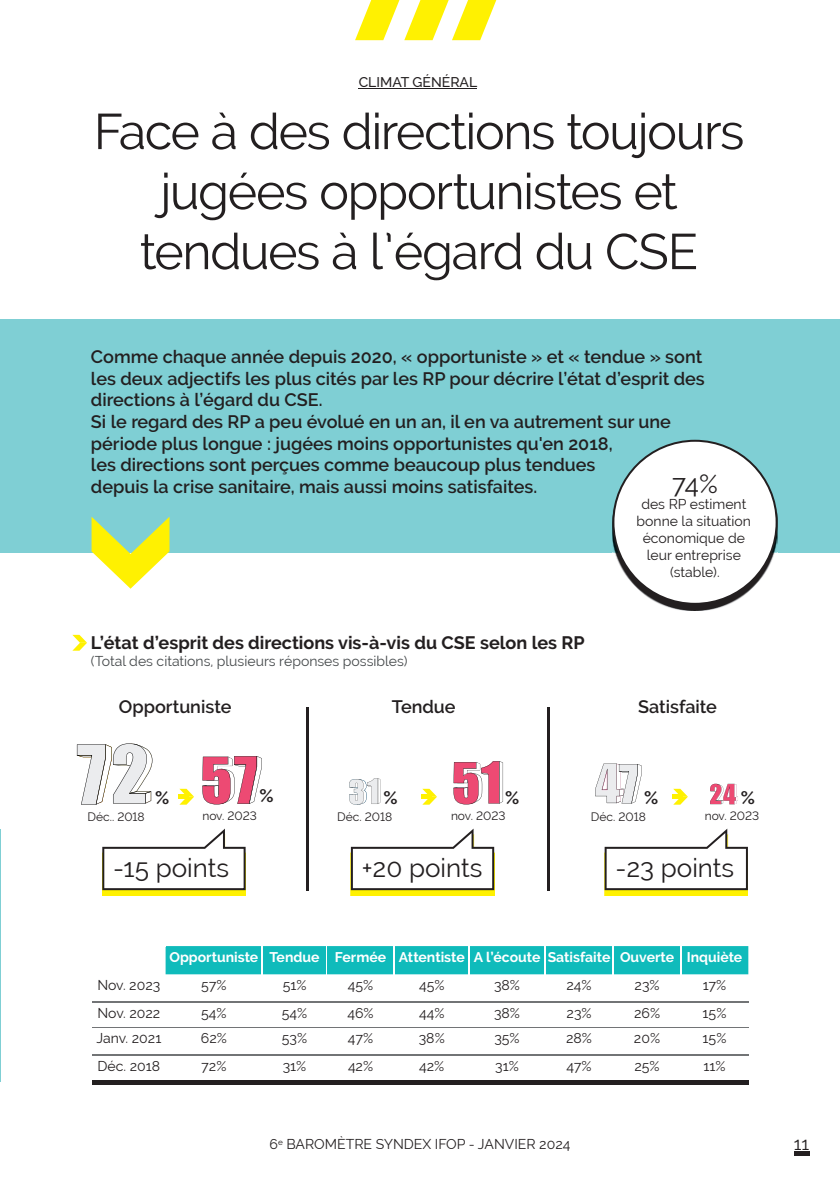
<style>
.page{position:relative;width:840px;height:1191px;background:#fff}
.page>*{position:absolute;margin:0;border:0;box-sizing:border-box;transform-origin:0 0}
.t1{font:50px/60px "Raleway";letter-spacing:-.025em;color:#231f20;text-align:center}
.t2{font:26px "Raleway";color:#231f20}
.t3{font:600 18px/21.6px "Raleway";color:#231f20}
.t4{font:700 18px "Raleway";color:#231f20}
.t5{font:18px "Raleway";color:#231f20}
.t6{font:14px/16.8px "Raleway";color:#231f20;text-align:center}
.t7{font:700 14px "Raleway";color:#fff}
.t8{font:14px "Raleway";color:#464a4c}
.t9{font:500 14px "Raleway";color:#231f20}
.t10{font:12px "Raleway";color:#231f20}
</style>
<div class="page">
<svg style="left:355px;top:0;width:141px;height:40px"></svg>
<hr style="left:0;top:829px;width:1px;height:252px;background:#7fcfd4">
<div style="left:0;top:319px;width:839px;height:233px;background:#7fcfd4"></div>
<hr style="left:358px;top:88px;width:118px;height:1px;background:#231f20">
<svg style="left:91px;top:516px;width:78px;height:72px"></svg>
<svg style="left:72px;top:635px;width:15px;height:15px"></svg>
<div style="left:165px;top:946px;width:583px;height:28px;background:#0fbbbb"></div>
<hr style="left:92px;top:1001px;width:73px;height:1px;background:#727476">
<hr style="left:165px;top:1001px;width:97px;height:1px;background:#727476">
<hr style="left:262px;top:1001px;width:65px;height:1px;background:#727476">
<hr style="left:327px;top:1001px;width:67px;height:1px;background:#727476">
<hr style="left:394px;top:1001px;width:75px;height:1px;background:#727476">
<hr style="left:469px;top:1001px;width:75px;height:1px;background:#727476">
<hr style="left:544px;top:1001px;width:69px;height:1px;background:#727476">
<hr style="left:613px;top:1001px;width:67px;height:1px;background:#727476">
<hr style="left:680px;top:1001px;width:68px;height:1px;background:#727476">
<hr style="left:92px;top:1027px;width:73px;height:1px;background:#727476">
<hr style="left:165px;top:1027px;width:97px;height:1px;background:#727476">
<hr style="left:262px;top:1027px;width:65px;height:1px;background:#727476">
<hr style="left:327px;top:1027px;width:67px;height:1px;background:#727476">
<hr style="left:394px;top:1027px;width:75px;height:1px;background:#727476">
<hr style="left:469px;top:1027px;width:75px;height:1px;background:#727476">
<hr style="left:544px;top:1027px;width:69px;height:1px;background:#727476">
<hr style="left:613px;top:1027px;width:67px;height:1px;background:#727476">
<hr style="left:680px;top:1027px;width:68px;height:1px;background:#727476">
<hr style="left:92px;top:1054px;width:73px;height:1px;background:#727476">
<hr style="left:165px;top:1054px;width:97px;height:1px;background:#727476">
<hr style="left:262px;top:1054px;width:65px;height:1px;background:#727476">
<hr style="left:327px;top:1054px;width:67px;height:1px;background:#727476">
<hr style="left:394px;top:1054px;width:75px;height:1px;background:#727476">
<hr style="left:469px;top:1054px;width:75px;height:1px;background:#727476">
<hr style="left:544px;top:1054px;width:69px;height:1px;background:#727476">
<hr style="left:613px;top:1054px;width:67px;height:1px;background:#727476">
<hr style="left:680px;top:1054px;width:68px;height:1px;background:#727476">
<hr style="left:92px;top:1080px;width:73px;height:4px;background:#231f20">
<hr style="left:165px;top:1080px;width:97px;height:4px;background:#231f20">
<hr style="left:262px;top:1080px;width:65px;height:4px;background:#231f20">
<hr style="left:327px;top:1080px;width:67px;height:4px;background:#231f20">
<hr style="left:394px;top:1080px;width:75px;height:4px;background:#231f20">
<hr style="left:469px;top:1080px;width:75px;height:4px;background:#231f20">
<hr style="left:544px;top:1080px;width:69px;height:4px;background:#231f20">
<hr style="left:613px;top:1080px;width:67px;height:4px;background:#231f20">
<hr style="left:680px;top:1080px;width:68px;height:4px;background:#231f20">
<svg style="left:202px;top:756px;width:59px;height:48px"></svg>
<img style="left:102px;top:890px;width:143px;height:6px">
<svg style="left:102px;top:828px;width:143px;height:62px"></svg>
<img style="left:350px;top:847px;width:144px;height:49px">
<svg style="left:351px;top:828px;width:143px;height:62px"></svg>
<img style="left:604px;top:890px;width:143px;height:6px">
<svg style="left:604px;top:828px;width:143px;height:62px"></svg>
<svg style="left:77px;top:743px;width:75px;height:61px"></svg>
<svg style="left:179px;top:789px;width:15px;height:15px"></svg>
<div style="left:179px;top:794px;width:10px;height:5px;background:#fff101"></div>
<svg style="left:422px;top:789px;width:15px;height:15px"></svg>
<div style="left:421px;top:794px;width:10px;height:5px;background:#fff101"></div>
<svg style="left:673px;top:789px;width:14px;height:15px"></svg>
<div style="left:672px;top:794px;width:10px;height:5px;background:#fff101"></div>
<svg style="left:349px;top:778px;width:31px;height:26px"></svg>
<hr style="left:306px;top:707px;width:2px;height:183px;background:#231f20">
<hr style="left:547px;top:707px;width:2px;height:183px;background:#231f20">
<svg style="left:453px;top:761px;width:49px;height:43px"></svg>
<svg style="left:710px;top:784px;width:27px;height:20px"></svg>
<img style="left:662px;top:605px;width:65px;height:5px">
<svg style="left:612px;top:440px;width:165px;height:165px"></svg>
<svg style="left:595px;top:763px;width:46px;height:40px"></svg>
<hr style="left:793px;top:1151px;width:15px;height:4px;background:#231f20">
<p class="t9" style="left:358px;top:74px;width:120px">CLIMAT GÉNÉRAL</p>
<h1 class="t1" style="left:94px;top:101px;width:652px">Face à des directions toujours jugées opportunistes et tendues à l’égard du CSE</h1>
<p class="t3" style="left:91px;top:346px;width:615px">Comme chaque année depuis 2020, « opportuniste » et « tendue » sont les deux adjectifs les plus cités par les RP pour décrire l’état d’esprit des directions à l’égard du CSE.<br>Si le regard des RP a peu évolué en un an, il en va autrement sur une période plus longue : jugées moins opportunistes qu'en 2018,<br>les directions sont perçues comme beaucoup plus tendues<br>depuis la crise sanitaire, mais aussi moins satisfaites.</p>
<h2 class="t2" style="left:671px;top:468px;width:47px">74%</h2>
<p class="t6" style="left:636px;top:496px;width:116px">des RP estiment bonne la situation économique de leur entreprise (stable).</p>
<p class="t4" style="left:91px;top:632px;width:495px">L’état d’esprit des directions vis-à-vis du CSE selon les RP</p>
<p class="t8" style="left:91px;top:652px;width:318px">(Total des citations, plusieurs réponses possibles)</p>
<p class="t3" style="left:119px;top:695px;width:114px">Opportuniste</p>
<p class="t3" style="left:392px;top:695px;width:65px">Tendue</p>
<p class="t3" style="left:637px;top:695px;width:80px">Satisfaite</p>
<p class="t4" style="left:155px;top:787px;width:16px">%</p>
<p class="t4" style="left:259px;top:785px;width:16px">%</p>
<p class="t4" style="left:383px;top:787px;width:16px">%</p>
<p class="t4" style="left:504px;top:787px;width:16px">%</p>
<p class="t4" style="left:643px;top:787px;width:16px">%</p>
<p class="t4" style="left:740px;top:787px;width:16px">%</p>
<p class="t10" style="left:87px;top:810px;width:59px">Déc.. 2018</p>
<p class="t10" style="left:202px;top:808px;width:56px">nov. 2023</p>
<p class="t10" style="left:337px;top:810px;width:57px">Déc. 2018</p>
<p class="t10" style="left:450px;top:808px;width:56px">nov. 2023</p>
<p class="t10" style="left:590px;top:810px;width:57px">Déc. 2018</p>
<p class="t10" style="left:704px;top:808px;width:56px">nov. 2023</p>
<h2 class="t2" style="left:113px;top:852px;width:117px">-15 points</h2>
<h2 class="t2" style="left:361px;top:852px;width:122px">+20 points</h2>
<h2 class="t2" style="left:615px;top:852px;width:120px">-23 points</h2>
<p class="t7" style="left:169px;top:949px;width:574px">Opportuniste Tendue Fermée Attentiste A l’écoute Satisfaite Ouverte Inquiète</p>
<p class="t6" style="left:97px;top:977px;width:64px">Nov. 2023</p>
<p class="t6" style="left:201px;top:977px;width:27px">57%</p>
<p class="t6" style="left:282px;top:977px;width:25px">51%</p>
<p class="t6" style="left:347px;top:977px;width:27px">45%</p>
<p class="t6" style="left:419px;top:977px;width:27px">45%</p>
<p class="t6" style="left:494px;top:977px;width:27px">38%</p>
<p class="t6" style="left:566px;top:977px;width:27px">24%</p>
<p class="t6" style="left:634px;top:977px;width:27px">23%</p>
<p class="t6" style="left:702px;top:977px;width:25px">17%</p>
<p class="t6" style="left:97px;top:1004px;width:64px">Nov. 2022</p>
<p class="t6" style="left:201px;top:1004px;width:27px">54%</p>
<p class="t6" style="left:282px;top:1004px;width:27px">54%</p>
<p class="t6" style="left:347px;top:1004px;width:28px">46%</p>
<p class="t6" style="left:419px;top:1004px;width:27px">44%</p>
<p class="t6" style="left:494px;top:1004px;width:27px">38%</p>
<p class="t6" style="left:566px;top:1004px;width:27px">23%</p>
<p class="t6" style="left:633px;top:1004px;width:28px">26%</p>
<p class="t6" style="left:702px;top:1004px;width:25px">15%</p>
<p class="t6" style="left:96px;top:1030px;width:66px">Janv. 2021</p>
<p class="t6" style="left:201px;top:1030px;width:28px">62%</p>
<p class="t6" style="left:282px;top:1030px;width:27px">53%</p>
<p class="t6" style="left:348px;top:1030px;width:27px">47%</p>
<p class="t6" style="left:418px;top:1030px;width:27px">38%</p>
<p class="t6" style="left:494px;top:1030px;width:27px">35%</p>
<p class="t6" style="left:565px;top:1030px;width:27px">28%</p>
<p class="t6" style="left:633px;top:1030px;width:28px">20%</p>
<p class="t6" style="left:702px;top:1030px;width:25px">15%</p>
<p class="t6" style="left:97px;top:1057px;width:64px">Déc. 2018</p>
<p class="t6" style="left:201px;top:1057px;width:27px">72%</p>
<p class="t6" style="left:282px;top:1057px;width:25px">31%</p>
<p class="t6" style="left:348px;top:1057px;width:27px">42%</p>
<p class="t6" style="left:419px;top:1057px;width:27px">42%</p>
<p class="t6" style="left:495px;top:1057px;width:25px">31%</p>
<p class="t6" style="left:566px;top:1057px;width:27px">47%</p>
<p class="t6" style="left:634px;top:1057px;width:27px">25%</p>
<p class="t6" style="left:703px;top:1057px;width:24px">11%</p>
<p class="t6" style="left:269px;top:1136px;width:302px">6<sup>e</sup> BAROMÈTRE SYNDEX IFOP - JANVIER 2024</p>
<p class="t5" style="left:793px;top:1132px;width:17px">11</p>
</div>
